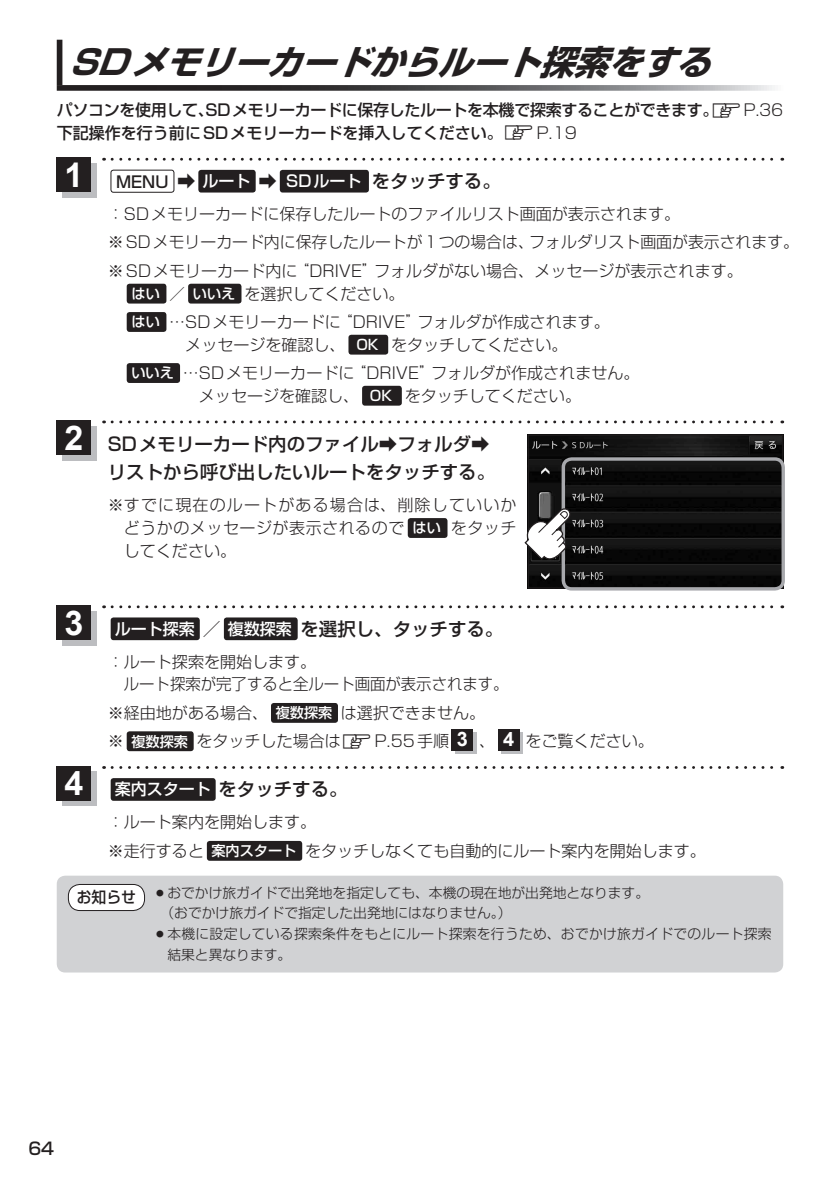
<style>
.page{position:relative;width:840px;height:1191px;background:#fff}
.page>*{position:absolute;margin:0;border:0;box-sizing:border-box;transform-origin:0 0}
.t1{font:italic 700 34px "Shin Go Pro";color:#231f20}
.t2{font:700 34px "Arial";color:#fff}
.t3{font:500 18.4px/28.4px "Shin Go Pro";color:#231f20}
.t4{font:500 17px "Shin Go Pro";color:#231f20}
.t5{font:300 16px/28.4px "Shin Go Pro";color:#231f20}
.t6{font:500 16px/22.6px "Shin Go Pro";letter-spacing:-.02em;color:#231f20}
.t7{font:500 15.6px "Shin Go Pro";color:#231f20;scale:.95 1}
.t8{font:300 13.8px/20.6px "Shin Go Pro";color:#231f20}
.t9{font:300 13.8px/20.6px "Shin Go Pro";letter-spacing:.02em;color:#231f20}
.s1{font-family:"MC1";font-weight:400;font-size:14.2px}
.s2{font-weight:300}
.s3{font-size:16px}
.s4{font-size:16px;color:#fff}
.s5{font-weight:500;font-size:14.2px;color:#fff}
.s6{font-family:"Arial";font-weight:700;font-size:19.8px;color:#fff}
</style>
<div class="page">
<div style="left:57px;top:40px;width:5px;height:45px;background:#231f20"></div>
<svg style="left:57px;top:85px;width:718px;height:6px;background:#616162"></svg>
<div style="left:111px;top:170px;width:63px;height:22px;border:1px solid #231f20;border-radius:3px"></div>
<div style="left:198px;top:170px;width:57px;height:22px;background:#231f20;border-radius:3px"></div>
<div style="left:279px;top:170px;width:90px;height:22px;background:#231f20;border-radius:3px"></div>
<div style="left:127px;top:284px;width:39px;height:19px;background:#231f20;border-radius:3px"></div>
<div style="left:188px;top:284px;width:53px;height:19px;background:#231f20;border-radius:3px"></div>
<div style="left:127px;top:312px;width:39px;height:20px;background:#231f20;border-radius:3px"></div>
<div style="left:348px;top:335px;width:40px;height:19px;background:#231f20;border-radius:3px"></div>
<div style="left:127px;top:363px;width:53px;height:20px;background:#231f20;border-radius:3px"></div>
<div style="left:362px;top:386px;width:39px;height:19px;background:#231f20;border-radius:3px"></div>
<svg style="left:112px;top:158px;width:670px;height:3px"></svg>
<div style="left:62px;top:163px;width:34px;height:34px;background:#bcbdc0"></div>
<div style="left:57px;top:158px;width:34px;height:34px;background:#231f20"></div>
<div style="left:57px;top:875px;width:725px;height:97px;background:#d1d2d4;border-radius:9px"></div>
<div style="left:68px;top:884px;width:76px;height:26px;background:#fff;border-radius:12px"></div>
<div style="left:68px;top:884px;width:77px;height:26px;border:1px solid #231f20;border-radius:12px"></div>
<img style="left:529px;top:437px;width:251px;height:149px">
<div style="left:527px;top:435px;width:255px;height:153px;border:1px solid #231f20"></div>
<div style="left:561px;top:457px;width:223px;height:133px;border:3px solid #a8a9ad;border-radius:9px"></div>
<svg style="left:524px;top:506px;width:48px;height:55px"></svg>
<div style="left:407px;top:518px;width:40px;height:20px;background:#231f20;border-radius:3px"></div>
<svg style="left:112px;top:420px;width:670px;height:3px"></svg>
<div style="left:62px;top:426px;width:34px;height:34px;background:#bcbdc0"></div>
<div style="left:57px;top:420px;width:34px;height:34px;background:#231f20"></div>
<div style="left:111px;top:617px;width:89px;height:23px;background:#231f20;border-radius:3px"></div>
<div style="left:224px;top:617px;width:73px;height:23px;background:#231f20;border-radius:3px"></div>
<div style="left:271px;top:703px;width:67px;height:20px;background:#231f20;border-radius:3px"></div>
<div style="left:127px;top:731px;width:66px;height:20px;background:#231f20;border-radius:3px"></div>
<svg style="left:455px;top:732px;width:21px;height:21px"></svg>
<div style="left:451px;top:729px;width:21px;height:21px;background:#231f20"></div>
<svg style="left:501px;top:732px;width:21px;height:21px"></svg>
<div style="left:498px;top:729px;width:21px;height:21px;background:#231f20"></div>
<svg style="left:112px;top:605px;width:670px;height:3px"></svg>
<div style="left:62px;top:611px;width:34px;height:34px;background:#bcbdc0"></div>
<div style="left:57px;top:605px;width:34px;height:34px;background:#231f20"></div>
<div style="left:111px;top:778px;width:104px;height:23px;background:#231f20;border-radius:3px"></div>
<div style="left:207px;top:841px;width:95px;height:19px;background:#231f20;border-radius:3px"></div>
<svg style="left:112px;top:766px;width:670px;height:3px"></svg>
<div style="left:62px;top:771px;width:34px;height:34px;background:#bcbdc0"></div>
<div style="left:57px;top:766px;width:34px;height:34px;background:#231f20"></div>
<h1 class="t1" style="left:69px;top:35px;width:658px">SDメモリーカードからルート探索をする</h1>
<p class="t6" style="left:57px;top:97px;width:727px">パソコンを使用して、SDメモリーカードに保存したルートを本機で探索することができます。<span class="s1">Z</span><span class="s2">P.36</span>下記操作を行う前にSDメモリーカードを挿入してください。<span class="s1">Z</span><span class="s2">P.19</span></p>
<h1 class="t2" style="left:64px;top:152px;width:20px">1</h1>
<h1 class="t2" style="left:64px;top:415px;width:20px">2</h1>
<h1 class="t2" style="left:64px;top:600px;width:20px">3</h1>
<h1 class="t2" style="left:64px;top:760px;width:20px">4</h1>
<p class="t3" style="left:116px;top:165px;width:386px"><span class="s3">MENU</span> ➡ <span class="s4">ルート</span> ➡ <span class="s4">SDルート</span> をタッチする。</p>
<p class="t5" style="left:108px;top:198px;width:692px">：SDメモリーカードに保存したルートのファイルリスト画面が表示されます。<br>※SDメモリーカード内に保存したルートが1つの場合は、フォルダリスト画面が表示されます。※SDメモリーカード内に“DRIVE”フォルダがない場合、メッセージが表示されます。</p>
<p class="t5" style="left:131px;top:277px;width:479px"><span class="s5">はい</span> ／<span class="s5">いいえ</span> を選択してください。<br><span class="s5">はい</span> …SDメモリーカードに“DRIVE”フォルダが作成されます。</p>
<p class="t5" style="left:131px;top:328px;width:509px;text-indent:54px">メッセージを確認し、 <span class="s5">OK</span> をタッチしてください。<br><span class="s5">いいえ</span> …SDメモリーカードに“DRIVE”フォルダが作成されません。</p>
<p class="t5" style="left:199px;top:379px;width:383px">メッセージを確認し、 <span class="s5">OK</span> をタッチしてください。</p>
<p class="t3" style="left:108px;top:427px;width:388px">SDメモリーカード内のファイル➡フォルダ➡リストから呼び出したいルートをタッチする。</p>
<p class="t5" style="left:124px;top:492px;width:394px;line-height:22.6px;text-align:justify;text-indent:-16px">※すでに現在のルートがある場合は、削除していいかどうかのメッセージが表示されるので<span class="s5">はい</span> をタッチしてください。</p>
<p class="t3" style="left:115px;top:612px;width:390px"><span class="s4">ルート探索</span>／<span class="s4">複数探索</span>を選択し、タッチする。</p>
<p class="t5" style="left:124px;top:648px;width:386px;line-height:22.6px;text-indent:-16px">：ルート探索を開始します。<br>ルート探索が完了すると全ルート画面が表示されます。</p>
<p class="t5" style="left:108px;top:696px;width:547px">※経由地がある場合、<span class="s5">複数探索</span>は選択できません。<br>※ <span class="s5">複数探索</span>をタッチした場合は<span class="s1">Z</span>P.55手順 <span class="s6">3</span> 、 <span class="s6">4</span> をご覧ください。</p>
<p class="t3" style="left:115px;top:773px;width:234px"><span class="s4">案内スタート</span>をタッチする。</p>
<p class="t5" style="left:108px;top:806px;width:599px">：ルート案内を開始します。<br>※走行すると<span class="s5">案内スタート</span> をタッチしなくても自動的にルート案内を開始します。</p>
<p class="t7" style="left:77px;top:884px;width:64px">お知らせ</p>
<p class="t8" style="left:160px;top:880px;width:490px;text-indent:-7px">○おでかけ旅ガイドで出発地を指定しても、本機の現在地が出発地となります。（おでかけ旅ガイドで指定した出発地にはなりません。）</p>
<p class="t9" style="left:167px;top:921px;width:605px;text-indent:-14px">○本機に設定している探索条件をもとにルート探索を行うため、おでかけ旅ガイドでのルート探索結果と異なります。</p>
<p class="t4" style="left:28px;top:1134px;width:27px">64</p>
</div>
